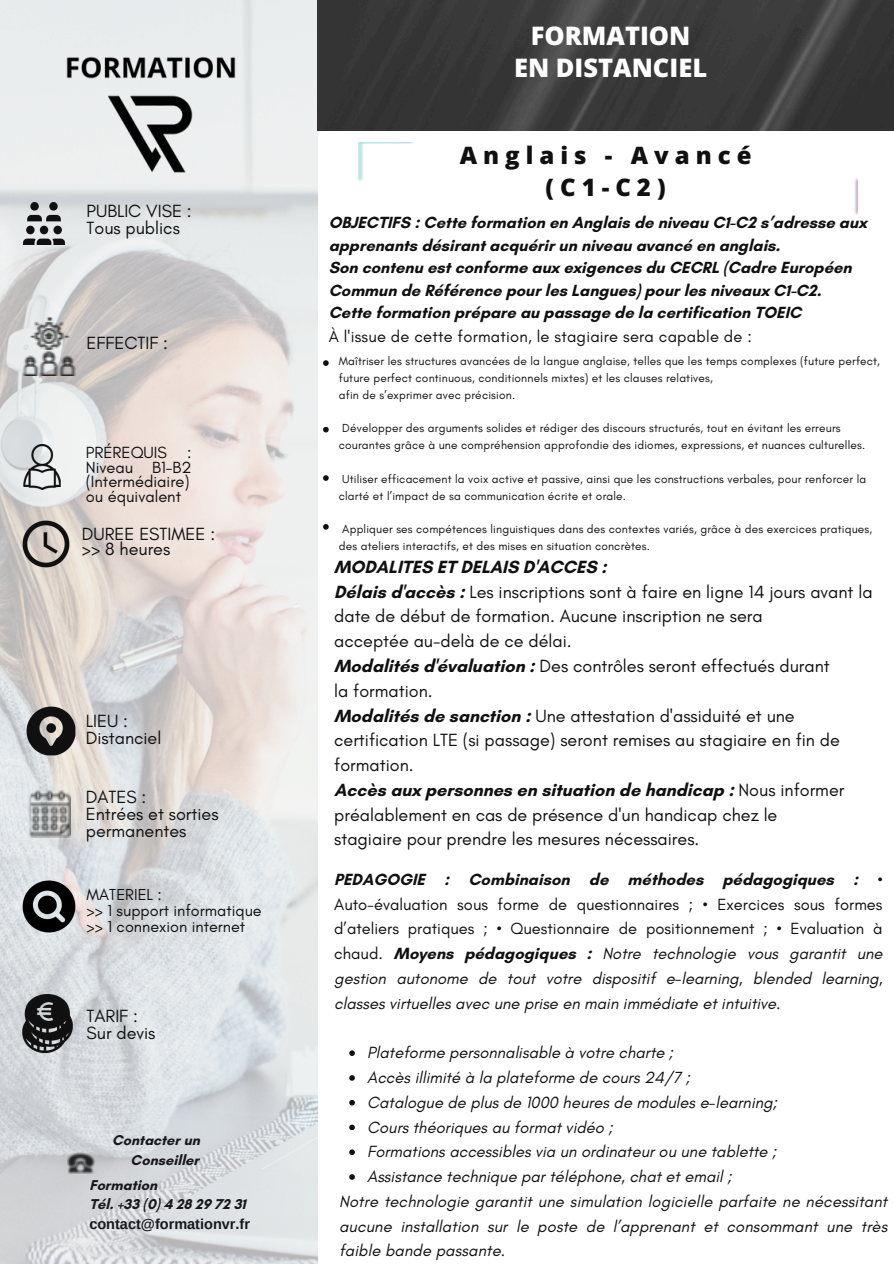
<style>
.page{position:relative;width:894px;height:1264px;background:#fff}
.page>*{position:absolute;margin:0;border:0;box-sizing:border-box;transform-origin:0 0}
.t1{font:800 25.5px/32.7px "Open Sans";color:#fff;text-align:center}
.t2{font:800 24px/32.7px "Open Sans";letter-spacing:.25em;color:#101010;text-align:center}
.t3{font:18px/24.8px "Glacial Indifference";color:#101010}
.t4{font:italic 16.5px/24.8px "Glacial Indifference";color:#101010;text-align:justify}
.t5{font:700 16.5px/22.5px "Glacial Indifference";color:#101010}
.t6{font:16.5px/14.7px "Glacial Indifference";color:#101010}
.t7{font:16.2px/15.8px "Glacial Indifference";color:#101010}
.t8{font:700 14.55px/19.6px "Glacial Indifference";color:#17171d}
.t9{font:11.85px/16.8px "Glacial Indifference";letter-spacing:.015em;color:#101010}
.s1{font-family:"Arimo"}
.s2{font-weight:700}
.s3{font-weight:700;font-style:normal}
.s4{font-style:normal}
</style>
<div class="page">
<img style="left:0;top:1px;width:317px;height:1262px">
<img style="left:23px;top:994px;width:49px;height:58px">
<img style="left:23px;top:202px;width:42px;height:42px">
<img style="left:23px;top:445px;width:37px;height:45px">
<img style="left:15px;top:513px;width:61px;height:61px">
<img style="left:19px;top:699px;width:63px;height:63px">
<img style="left:28px;top:791px;width:42px;height:46px">
<img style="left:22px;top:316px;width:53px;height:59px">
<img style="left:68px;top:1152px;width:28px;height:21px">
<img style="left:359px;top:143px;width:53px;height:38px">
<img style="left:854px;top:178px;width:3px;height:36px">
<img style="left:317px;top:0;width:575px;height:131px">
<img style="left:39px;top:0;width:223px;height:223px">
<img style="left:16px;top:873px;width:66px;height:66px">
<svg style="left:349px;top:1050px;width:6px;height:5px"></svg>
<svg style="left:349px;top:1075px;width:6px;height:5px"></svg>
<svg style="left:349px;top:1100px;width:6px;height:5px"></svg>
<svg style="left:349px;top:1124px;width:6px;height:6px"></svg>
<svg style="left:349px;top:1149px;width:6px;height:5px"></svg>
<svg style="left:349px;top:1174px;width:6px;height:5px"></svg>
<svg style="left:323px;top:475px;width:5px;height:6px"></svg>
<svg style="left:323px;top:360px;width:5px;height:6px"></svg>
<svg style="left:323px;top:427px;width:5px;height:5px"></svg>
<svg style="left:323px;top:524px;width:5px;height:5px"></svg>
<p class="t3" style="left:86px;top:202px;width:106px;line-height:16.8px">PUBLIC VISE :<br>Tous publics</p>
<p class="t3" style="left:86px;top:330px;width:83px">EFFECTIF :</p>
<p class="t6" style="left:86px;top:445px;width:107px">PRÉREQUIS :<br>Niveau B1-B2 (Intermédiaire) ou équivalent</p>
<p class="t3" style="left:82px;top:525px;width:135px;line-height:15.8px">DUREE ESTIMEE : &gt;&gt; 8 heures</p>
<p class="t3" style="left:86px;top:712px;width:77px;line-height:16.8px">LIEU :<br>Distanciel</p>
<p class="t3" style="left:86px;top:788px;width:134px;line-height:16.8px">DATES :<br>Entrées et sorties permanentes</p>
<h5 class="t7" style="left:86px;top:886px;width:177px">MATERIEL :<br>&gt;&gt; 1 support informatique &gt;&gt; 1 connexion internet</h5>
<p class="t3" style="left:86px;top:1007px;width:70px;line-height:16.8px">TARIF :<br>Sur devis</p>
<h3 class="t8" style="left:112px;top:1130px;width:89px">Contacter un</h3>
<h5 class="t8" style="left:131px;top:1150px;width:70px">Conseiller</h5>
<h5 class="t8" style="left:89px;top:1174px;width:162px">Formation<br>Tél. +33 (0) 4 28 29 72 31 <span class="s1">contact@formationvr.fr</span></h5>
<p class="t1" style="left:514px;top:19px;width:194px">FORMATION<br>EN DISTANCIEL</p>
<p class="t2" style="left:459px;top:138px;width:293px">Anglais - Avancé (C1-C2)</p>
<p class="t5" style="left:328px;top:211px;width:539px">OBJECTIFS : Cette formation en Anglais de niveau C1-C2 s’adresse aux apprenants désirant acquérir un niveau avancé en anglais.<br>Son contenu est conforme aux exigences du CECRL (Cadre Européen Commun de Référence pour les Langues) pour les niveaux C1-C2.<br>Cette formation prépare au passage de la certification TOEIC</p>
<h6 class="t6" style="left:328px;top:329px;width:424px">À l'issue de cette formation, le stagiaire sera capable de :</h6>
<p class="t9" style="left:339px;top:352px;width:542px">Maîtriser les structures avancées de la langue anglaise, telles que les temps complexes (future perfect, future perfect continuous, conditionnels mixtes) et les clauses relatives,</p>
<h6 class="t9" style="left:339px;top:386px;width:178px">afin de s’exprimer avec précision.</h6>
<h6 class="t9" style="left:339px;top:420px;width:527px">Développer des arguments solides et rédiger des discours structurés, tout en évitant les erreurs courantes grâce à une compréhension approfondie des idiomes, expressions, et nuances culturelles.</h6>
<p class="t9" style="left:339px;top:470px;width:529px">Utiliser efficacement la voix active et passive, ainsi que les constructions verbales, pour renforcer la clarté et l’impact de sa communication écrite et orale.</p>
<h1 class="t9" style="left:339px;top:521px;width:534px">Appliquer ses compétences linguistiques dans des contextes variés, grâce à des exercices pratiques, des ateliers interactifs, et des mises en situation concrètes.</h1>
<h5 class="t3" style="left:334px;top:554px;width:539px"><span class="s2">MODALITES ET DELAIS D'ACCES :<br>Délais d'accès :</span> Les inscriptions sont à faire en ligne 14 jours avant la date de début de formation. Aucune inscription ne sera<br>acceptée au-delà de ce délai.<br><span class="s2">Modalités d'évaluation :</span> Des contrôles seront effectués durant<br>la formation.<br><span class="s2">Modalités de sanction :</span> Une attestation d'assiduité et une certification LTE (si passage) seront remises au stagiaire en fin de formation.<br><span class="s2">Accès aux personnes en situation de handicap :</span> Nous informer préalablement en cas de présence d'un handicap chez le<br>stagiaire pour prendre les mesures nécessaires.</h5>
<h5 class="t4" style="left:334px;top:866px;width:549px"><span class="s3">PEDAGOGIE : Combinaison de méthodes pédagogiques :</span> <span class="s4">• Auto-évaluation sous forme de questionnaires ; • Exercices sous formes d’ateliers pratiques ; • Questionnaire de positionnement ; • Evaluation à chaud.</span> <span class="s3">Moyens pédagogiques :</span> Notre technologie vous garantit une gestion autonome de tout votre dispositif e-learning, blended learning, classes virtuelles avec une prise en main immédiate et intuitive.</h5>
<h5 class="t4" style="left:367px;top:1040px;width:411px;text-align:left">Plateforme personnalisable à votre charte ;<br>Accès illimité à la plateforme de cours 24/7 ;<br>Catalogue de plus de 1000 heures de modules e-learning; Cours théoriques au format vidéo ;<br>Formations accessibles via un ordinateur ou une tablette ; Assistance technique par téléphone, chat et email ;</h5>
<h5 class="t4" style="left:339px;top:1188px;width:549px">Notre technologie garantit une simulation logicielle parfaite ne nécessitant aucune installation sur le poste de l’apprenant et consommant une très faible bande passante.</h5>
</div>
